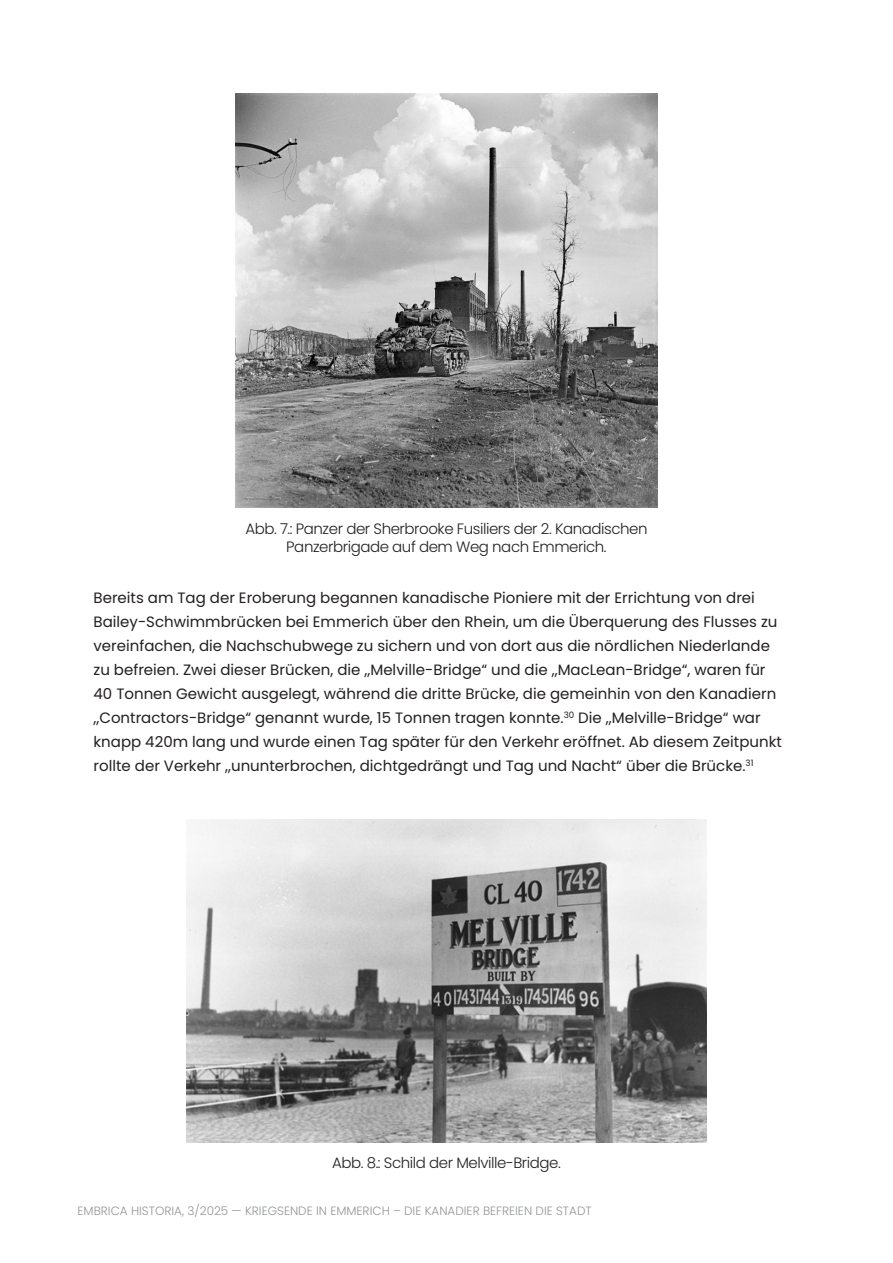
<style>
.page{position:relative;width:893px;height:1263px;background:#fff}
.page>*{position:absolute;margin:0;border:0;box-sizing:border-box;transform-origin:0 0}
.t1{font:15px/24px "Poppins";color:#231f20}
.t2{font:300 15px/18px "Poppins";letter-spacing:-.03em;color:#231f20;text-align:center}
.t3{font:300 12px "Poppins";color:#939598}
</style>
<div class="page">
<img style="left:235px;top:94px;width:423px;height:413px">
<img style="left:187px;top:820px;width:519px;height:323px">
<p class="t2" style="left:245px;top:520px;width:403px">Abb. 7.: Panzer der Sherbrooke Fusiliers der 2. Kanadischen<br>Panzerbrigade auf dem Weg nach Emmerich.</p>
<p class="t1" style="left:94px;top:585px;width:690px">Bereits am Tag der Eroberung begannen kanadische Pioniere mit der Errichtung von drei Bailey-Schwimmbrücken bei Emmerich über den Rhein, um die Überquerung des Flusses zu vereinfachen, die Nachschubwege zu sichern und von dort aus die nördlichen Niederlande zu befreien. Zwei dieser Brücken, die „Melville-Bridge“ und die „MacLean-Bridge“, waren für 40 Tonnen Gewicht ausgelegt, während die dritte Brücke, die gemeinhin von den Kanadiern „Contractors-Bridge“ genannt wurde, 15 Tonnen tragen konnte.<sup>30</sup> Die „Melville-Bridge“ war knapp 420m lang und wurde einen Tag später für den Verkehr eröffnet. Ab diesem Zeitpunkt rollte der Verkehr „ununterbrochen, dichtgedrängt und Tag und Nacht“ über die Brücke.<sup>31</sup></p>
<p class="t2" style="left:332px;top:1154px;width:230px">Abb. 8.: Schild der Melville-Bridge.</p>
<p class="t3" style="left:78px;top:1203px;width:516px">EMBRICA HISTORIA, 3/2025 — KRIEGSENDE IN EMMERICH – DIE KANADIER BEFREIEN DIE STADT</p>
</div>
